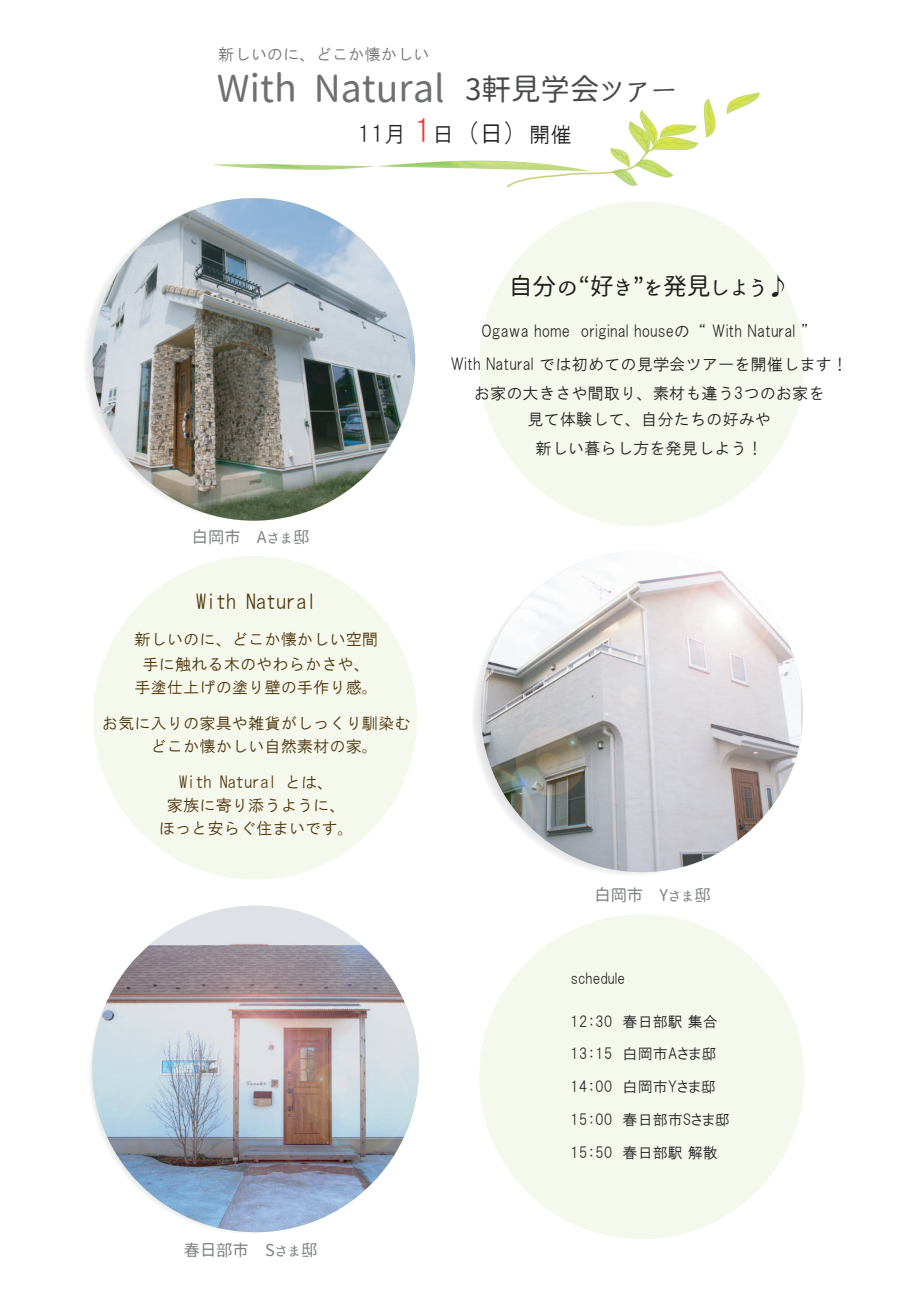
<style>
.page{position:relative;width:911px;height:1290px;background:#fff}
.page>*{position:absolute;margin:0;border:0;box-sizing:border-box;transform-origin:0 0}
.t1{font:37.38px "Honoka Maru Gothic";color:#6f7073}
.t2{font:23.75px "Honoka Maru Gothic";color:#231f20}
.t3{font:22.5px "HGS Gothic M";color:#231f20}
.t4{font:20px "HG Gothic M";color:#4f340c}
.t5{font:16.25px/32.5px "HGS Gothic M";color:#231f20;text-align:center}
.t6{font:16.25px/23px "HG Gothic M";color:#4f340c;text-align:center}
.t7{font:16.25px "Honoka Maru Gothic";color:#7e8083}
.t8{font:16.25px "HG Gothic M";color:#6f7073}
.t9{font:15px/32.8px "HGP Gothic M";color:#231f20}
.s1{font-size:29.5px;color:#494a4b}
.s2{font-size:31.25px;color:#ec3e3a}
.s3{font-size:25px}
.s4{font-size:21.25px}
</style>
<div class="page">
<svg style="left:473px;top:669px;width:181px;height:205px"></svg>
<img style="left:481px;top:559px;width:320px;height:313px">
<div style="left:479px;top:201px;width:325px;height:325px;background:#f5f9ed;border-radius:50%"></div>
<div style="left:479px;top:914px;width:325px;height:325px;background:#f5f9ed;border-radius:50%"></div>
<svg style="left:96px;top:201px;width:319px;height:320px"></svg>
<img style="left:93px;top:198px;width:322px;height:323px;border-radius:50%">
<svg style="left:96px;top:912px;width:323px;height:320px"></svg>
<img style="left:92px;top:906px;width:327px;height:326px;border-radius:50%">
<div style="left:93px;top:556px;width:324px;height:324px;background:#f5f9ed;border-radius:50%"></div>
<svg style="left:213px;top:110px;width:485px;height:78px"></svg>
<svg style="left:726px;top:92px;width:34px;height:23px"></svg>
<svg style="left:704px;top:99px;width:11px;height:39px"></svg>
<p class="t8" style="left:218px;top:46px;width:213px">新しいのに、どこか懐かしい</p>
<h1 class="t1" style="left:217px;top:62px;width:462px">With Natural <span class="s1">3軒見学会ツアー</span></h1>
<h3 class="t3" style="left:357px;top:123px;width:216px">11月 <span class="s2">1</span>日 <span class="s3">(日)</span> <span class="s4">開催</span></h3>
<h2 class="t2" style="left:508px;top:269px;width:283px">自分の“好き”を発見しよう♪</h2>
<p class="t7" style="left:192px;top:525px;width:119px">白岡市 Aさま邸</p>
<p class="t4" style="left:196px;top:592px;width:121px">With Natural</p>
<p class="t6" style="left:134px;top:627px;width:245px;line-height:25px">新しいのに、どこか懐かしい空間手に触れる木のやわらかさや、</p>
<p class="t6" style="left:134px;top:675px;width:245px">手塗仕上げの塗り壁の手作り感。</p>
<p class="t6" style="left:151px;top:712px;width:261px;line-height:22.5px;text-align:left;text-indent:-49px">お気に入りの家具や雑貨がしっくり馴染むどこか懐かしい自然素材の家。</p>
<p class="t6" style="left:159px;top:770px;width:196px">With Natural とは、<br>家族に寄り添うように、ほっと安らぐ住まいです。</p>
<p class="t7" style="left:184px;top:1238px;width:135px">春日部市 Sさま邸</p>
<p class="t5" style="left:450px;top:315px;width:399px">Ogawa home original houseの“ With Natural ”<br>With Natural では初めての見学会ツアーを開催します！</p>
<p class="t5" style="left:474px;top:379px;width:352px;line-height:26.4px">お家の大きさや間取り、素材も違う3つのお家を見て体験して、自分たちの好みや</p>
<p class="t5" style="left:535px;top:432px;width:229px">新しい暮らし方を発見しよう！</p>
<p class="t7" style="left:594px;top:883px;width:118px">白岡市 Yさま邸</p>
<p class="t9" style="left:571px;top:962px;width:56px">schedule</p>
<p class="t9" style="left:570px;top:1005px;width:161px">12：30 春日部駅集合<br>13：15 白岡市Aさま邸<br>14：00 白岡市Yさま邸<br>15：00 春日部市Sさま邸<br>15：50 春日部駅解散</p>
</div>
